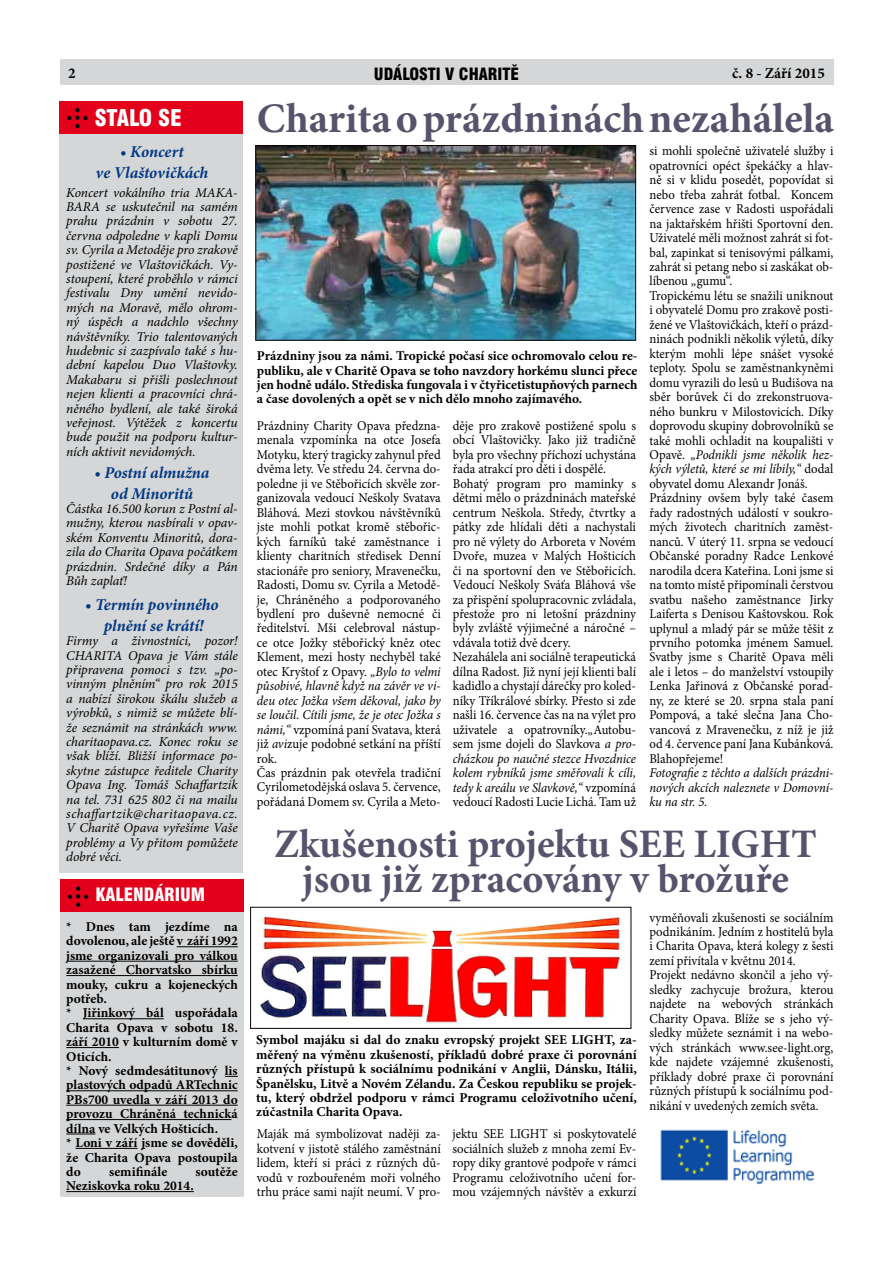
<style>
.page{position:relative;width:893px;height:1263px;background:#fff}
.page>*{position:absolute;margin:0;border:0;box-sizing:border-box;transform-origin:0 0}
.t1{font:700 42px "Minion Pro";color:#58526c}
.t2{font:700 40.5px/34.5px "Minion Pro";color:#58526c;text-align:center}
.t3{font:900 condensed 22.5px "Swiss 721 BTCE";color:#fff}
.t4{font:900 condensed 18px "Swiss 721 BTCE";color:#fff}
.t5{font:italic 700 16.5px/20.7px "Minion Pro";letter-spacing:-.005em;color:#003882;text-align:center}
.t6{font:900 condensed 16.5px "Swiss 721 BTCE";color:#000}
.t7{font:700 15px "Minion Pro";color:#000}
.t8{font:13.5px/14.4px "Minion Pro";color:#000;scale:.94 1}
.t9{font:italic 13.5px/14.4px "Minion Pro";letter-spacing:-.01em;color:#000;text-align:justify}
.t10{font:700 13.5px/14.4px "Minion Pro";color:#000;text-align:justify}
.t11{font:italic 13.5px/14.4px "Minion Pro";letter-spacing:-.01em;color:#000;text-align:justify;scale:.94 1}
.s1{font-style:italic}
</style>
<div class="page">
<div style="left:60px;top:60px;width:773px;height:25px;background:#d5d6d7"></div>
<div style="left:60px;top:120px;width:183px;height:752px;background:#d5d6d7"></div>
<div style="left:60px;top:101px;width:183px;height:32px;background:#e2001a"></div>
<svg style="left:67px;top:108px;width:20px;height:20px"></svg>
<div style="left:60px;top:907px;width:183px;height:289px;background:#d5d6d7"></div>
<hr style="left:177px;top:946px;width:61px;height:1px;background:#000">
<hr style="left:66px;top:961px;width:172px;height:1px;background:#000">
<hr style="left:66px;top:975px;width:172px;height:1px;background:#000">
<hr style="left:83px;top:1018px;width:81px;height:1px;background:#000">
<hr style="left:66px;top:1047px;width:53px;height:1px;background:#000">
<svg style="left:225px;top:1076px;width:13px;height:1px"></svg>
<hr style="left:66px;top:1090px;width:172px;height:1px;background:#000">
<hr style="left:66px;top:1105px;width:172px;height:1px;background:#000">
<hr style="left:66px;top:1119px;width:165px;height:1px;background:#000">
<svg style="left:66px;top:1134px;width:29px;height:1px"></svg>
<hr style="left:76px;top:1148px;width:62px;height:1px;background:#000">
<hr style="left:66px;top:1191px;width:128px;height:1px;background:#000">
<div style="left:60px;top:880px;width:184px;height:32px;background:#e2001a"></div>
<svg style="left:68px;top:887px;width:20px;height:20px"></svg>
<img style="left:257px;top:147px;width:377px;height:192px">
<div style="left:255px;top:145px;width:381px;height:196px;border:1px solid #160405"></div>
<img style="left:260px;top:916px;width:361px;height:109px">
<img style="left:660px;top:1129px;width:154px;height:56px">
<p class="t7" style="left:68px;top:62px;width:9px">2</p>
<p class="t6" style="left:374px;top:63px;width:147px">UDÁLOSTI V CHARITĚ</p>
<p class="t7" style="left:732px;top:62px;width:94px">č. 8 - Září 2015</p>
<h3 class="t3" style="left:95px;top:103px;width:88px">STALO SE</h3>
<p class="t5" style="left:96px;top:141px;width:114px">• Koncert<br>ve Vlaštovičkách</p>
<p class="t9" style="left:66px;top:185px;width:173px">Koncert vokálního tria MAKA-BARA se uskutečnil na samém prahu prázdnin v sobotu 27. června odpoledne v kapli Domu sv. Cyrila a Metoděje pro zrakově postižené ve Vlaštovičkách. Vy&shy;stoupení, které proběhlo v rámci festivalu Dny umění nevido&shy;mých na Moravě, mělo ohrom&shy;ný úspěch a nadchlo všechny návštěvníky. Trio talentovaných hudebnic si zazpívalo také s hu&shy;dební kapelou Duo Vlaštovky.<br>Makabaru si přišli poslechnout nejen klienti a pracovníci chrá&shy;něného bydlení, ale také široká veřejnost. Výtěžek z koncertu bude použit na podporu kultur&shy;ních aktivit nevidomých.</p>
<p class="t5" style="left:95px;top:462px;width:116px">• Postní almužna od Minoritů</p>
<p class="t9" style="left:66px;top:501px;width:173px">Částka 16.500 korun z Postní al&shy;mužny, kterou nasbírali v opav&shy;ském Konventu Minoritů, dora&shy;zila do Charita Opava počátkem prázdnin. Srdečné díky a Pán Bůh zaplať!</p>
<p class="t5" style="left:85px;top:594px;width:135px">• Termín povinného plnění se krátí!</p>
<p class="t9" style="left:66px;top:633px;width:173px">Firmy a živnostníci, pozor!<br>CHARITA Opava je Vám stále připravena pomoci s tzv. „po&shy;vinným plněním“ pro rok 2015 a nabízí širokou škálu služeb a výrobků, s nimiž se můžete blí&shy;že seznámit na stránkách www. charitaopava.cz. Konec roku se však blíží. Bližší informace po&shy;skytne zástupce ředitele Charity Opava Ing. Tomáš Schaffartzik na tel. 731 625 802 či na mailu schaffartzik@charitaopava.cz.<br>V Charitě Opava vyřešíme Vaše problémy a Vy přitom pomůžete dobré věci.</p>
<h3 class="t4" style="left:96px;top:883px;width:111px">KALENDÁRIUM</h3>
<p class="t10" style="left:66px;top:919px;width:173px;text-align:left">* Dnes tam jezdíme na dovolenou, ale ještě v září 1992 jsme organizovali pro válkou zasažené Chorvatsko sbírku mouky, cukru a kojeneckých potřeb.<br>* Jiřinkový bál uspořádala<br>Charita Opava v sobotu 18. září 2010 v kulturním domě v<br>Oticích.<br>* Nový sedmdesátitunový lis plastových odpadů ARTechnic<br>PBs700 uvedla v září 2013 do provozu Chráněná technická dílna ve Velkých Hošticích.<br>* Loni v září jsme se dověděli, že Charita Opava postoupila do</p>
<p class="t10" style="left:109px;top:1164px;width:60px">semifinále</p>
<p class="t10" style="left:196px;top:1164px;width:44px">soutěže</p>
<p class="t10" style="left:66px;top:1178px;width:129px">Neziskovka roku 2014.</p>
<h1 class="t1" style="left:257px;top:89px;width:579px">Charita o prázdninách nezahálela</h1>
<p class="t10" style="left:257px;top:348px;width:382px">Prázdniny jsou za námi. Tropické počasí sice ochromovalo celou re&shy;publiku, ale v Charitě Opava se toho navzdory horkému slunci přece jen hodně událo. Střediska fungovala i v čtyřicetistupňových parnech a čase dovolených a opět se v nich dělo mnoho zajímavého.</p>
<p class="t8" style="left:257px;top:418px;width:197px">Prázdniny Charity Opava předzna&shy;menala vzpomínka na otce Josefa Motyku, který tragicky zahynul před dvěma lety. Ve středu 24. června do&shy;poledne ji ve Stěbořicích skvěle zor&shy;ganizovala vedoucí Neškoly Svatava Bláhová. Mezi stovkou návštěvníků jste mohli potkat kromě stěbořic&shy;kých farníků také zaměstnance i klienty charitních středisek Denní stacionáře pro seniory, Mravenečku, Radosti, Domu sv. Cyrila a Metodě&shy;je, Chráněného a podporovaného bydlení pro duševně nemocné či ředitelství. Mši celebroval nástup&shy;ce otce Jožky stěbořický kněz otec Klement, mezi hosty nechyběl také otec Kryštof z Opavy. <span class="s1">„Bylo to velmi působivé, hlavně když na závěr ve vi&shy;deu otec Jožka všem děkoval, jako by se loučil. Cítili jsme, že je otec Jožka s námi,“</span> vzpomíná paní Svatava, která již <span class="s1">avi</span>zuje podobné setkání na příští rok.<br>Čas prázdnin pak otevřela tradiční Cyrilometodějská oslava 5. července, pořádaná Domem sv. Cyrila a Meto-</p>
<p class="t8" style="left:453px;top:419px;width:196px">děje pro zrakově postižené spolu s obcí Vlaštovičky. Jako již tradičně byla pro všechny příchozí uchystána řada atrakcí pro děti i dospělé.<br>Bohatý program pro maminky s dětmi mělo o prázdninách mateřské centrum Neškola. Středy, čtvrtky a pátky zde hlídali děti a nachystali pro ně výlety do Arboreta v Novém Dvoře, muzea v Malých Hošticích či na sportovní den ve Stěbořicích.<br>Vedoucí Neškoly Sváťa Bláhová vše za přispění spolupracovnic zvládala, přestože pro ni letošní prázdniny byly zvláště výjimečné a náročné – vdávala totiž dvě dcery.<br>Nezahálela ani sociálně terapeutická dílna Radost. Již nyní její klienti balí kadidlo a chystají dárečky pro koled&shy;níky Tříkrálové sbírky. Přesto si zde našli 16. července čas na na výlet pro uživatele a opatrovníky.„Autobu&shy;sem jsme dojeli do Slavkova <span class="s1">a pro&shy;cházkou po naučné stezce Hvozdnice kolem rybníků jsme směřovali k cíli, tedy k areálu ve Slavkově,“</span> vzpomíná vedoucí Radosti Lucie Lichá. Tam už</p>
<p class="t8" style="left:649px;top:144px;width:197px">si mohli společně uživatelé služby i opatrovníci opéct špekáčky a hlav&shy;ně si v klidu posedět, popovídat si nebo třeba zahrát fotbal. Koncem července zase v Radosti uspořádali na jaktařském hřišti Sportovní den.<br>Uživatelé měli možnost zahrát si fot&shy;bal, zapinkat si tenisovými pálkami, zahrát si petang nebo si zaskákat ob&shy;líbenou „gumu“.<br>Tropickému létu se snažili uniknout i obyvatelé Domu pro zrakově posti&shy;žené ve Vlaštovičkách, kteří o prázd&shy;ninách podnikli několik výletů, díky kterým mohli lépe snášet vysoké teploty. Spolu se zaměstnankyněmi domu vyrazili do lesů u Budišova na sběr borůvek či do zrekonstruova&shy;ného bunkru v Milostovicích. Díky doprovodu skupiny dobrovolníků se také mohli ochladit na koupališti v Opavě. <span class="s1">„Podnikli jsme několik hez&shy;kých výletů, které se mi líbily,“</span> dodal obyvatel domu Alexandr Jonáš.<br>Prázdniny ovšem byly také časem řady radostných událostí v soukro&shy;mých životech charitních zaměst&shy;nanců. V úterý 11. srpna se vedoucí Občanské poradny Radce Lenkové narodila dcera Kateřina. Loni jsme si na tomto místě připomínali čerstvou svatbu našeho zaměstnance Jirky Laiferta s Denisou Kaštovskou. Rok uplynul a mladý pár se může těšit z prvního potomka jménem Samuel.<br>Svatby jsme s Charitě Opava měli ale i letos – do manželství vstoupily Lenka Jařinová z Občanské porad&shy;ny, ze které se 20. srpna stala paní Pompová, a také slečna Jana Cho&shy;vancová z Mravenečku, z níž je již od 4. července paní Jana Kubánková.<br>Blahopřejeme!</p>
<p class="t11" style="left:649px;top:766px;width:197px">Fotografie z těchto a dalších prázdni&shy;nových akcích naleznete v Domovní&shy;ku na str. 5.</p>
<h2 class="t2" style="left:274px;top:826px;width:544px">Zkušenosti projektu SEE LIGHT jsou již zpracovány v brožuře</h2>
<p class="t10" style="left:256px;top:1033px;width:382px">Symbol majáku si dal do znaku evropský projekt SEE LIGHT, za&shy;měřený na výměnu zkušeností, příkladů dobré praxe či porovnání různých přístupů k sociálnímu podnikání v Anglii, Dánsku, Itálii, Španělsku, Litvě a Novém Zélandu. Za Českou republiku se projek&shy;tu, který obdržel podporu v rámci Programu celoživotního učení, zúčastnila Charita Opava.</p>
<p class="t8" style="left:257px;top:1127px;width:197px;text-align:justify">Maják má symbolizovat naději za&shy;kotvení v jistotě stálého zaměstnání lidem, kteří si práci z různých dů&shy;vodů v rozbouřeném moři volného trhu práce sami najít neumí. V pro-</p>
<p class="t8" style="left:452px;top:1127px;width:197px;text-align:justify">jektu SEE LIGHT si poskytovatelé sociálních služeb z mnoha zemí Ev&shy;ropy díky grantové podpoře v rámci Programu celoživotního učení for&shy;mou vzájemných návštěv a exkurzí</p>
<p class="t8" style="left:649px;top:910px;width:197px">vyměňovali zkušenosti se sociálním podnikáním. Jedním z hostitelů byla i Charita Opava, která kolegy z šesti zemí přivítala v květnu 2014.<br>Projekt nedávno skončil a jeho vý&shy;sledky zachycuje brožura, kterou najdete na webových stránkách Charity Opava. Blíže se s jeho vý&shy;sledky můžete seznámit i na webo&shy;vých stránkách www.see-light.org, kde najdete vzájemné zkušenosti, příklady dobré praxe či porovnání různých přístupů k sociálnímu pod&shy;nikání v uvedených zemích světa.</p>
</div>
